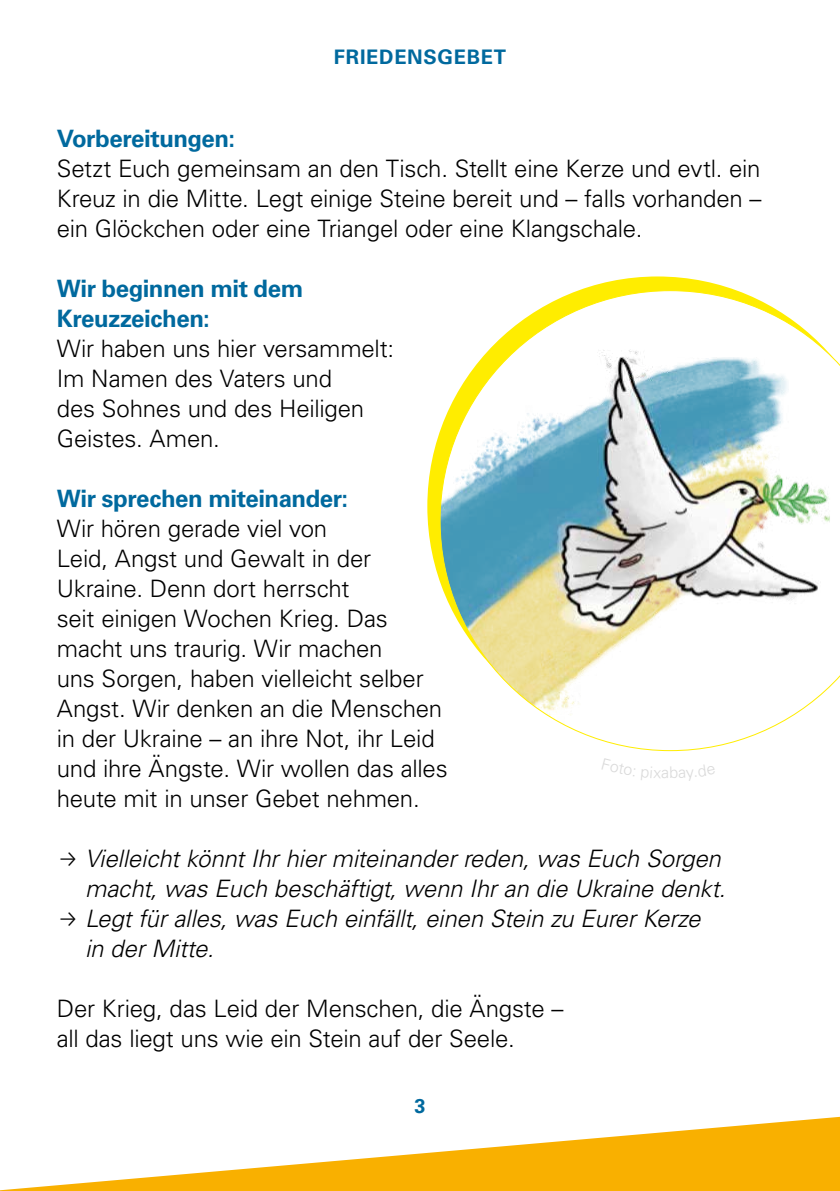
<style>
.page{position:relative;width:840px;height:1191px;background:#fff}
.page>*{position:absolute;margin:0;border:0;box-sizing:border-box;transform-origin:0 0}
.t1{font:300 24px/30px "Univers LT Std";letter-spacing:-.01em;color:#000}
.t2{font:italic 300 24px/30px "Univers LT Std";letter-spacing:-.005em;color:#000;text-align:right}
.t3{font:700 24px/30px "Univers LT Std";letter-spacing:-.02em;color:#00699e}
.t4{font:700 20px "Univers LT Std";letter-spacing:.035em;color:#00699e}
.t5{font:300 16px "Univers LT Std";color:#dadada}
.s1{font-family:"Fira Sans"}
</style>
<div class="page">
<svg style="left:0;top:1117px;width:839px;height:74px"></svg>
<svg style="left:427px;top:276px;width:308px;height:303px"></svg>
<svg style="left:439px;top:290px;width:400px;height:461px"></svg>
<p class="t4" style="left:334px;top:45px;width:173px">FRIEDENSGEBET</p>
<p class="t3" style="left:57px;top:123px;width:180px">Vorbereitungen:</p>
<p class="t1" style="left:57px;top:153px;width:706px;text-align:justify">Setzt Euch gemeinsam an den Tisch. Stellt eine Kerze und evtl. ein Kreuz in die Mitte. Legt einige Steine bereit und – falls vorhanden – ein Glöckchen oder eine Triangel oder eine Klangschale.</p>
<p class="t3" style="left:57px;top:273px;width:248px">Wir beginnen mit dem<br>Kreuzzeichen:</p>
<p class="t1" style="left:57px;top:333px;width:339px">Wir haben uns hier versammelt:<br>Im Namen des Vaters und<br>des Sohnes und des Heiligen<br>Geistes. Amen.</p>
<p class="t3" style="left:57px;top:483px;width:293px">Wir sprechen miteinander:</p>
<p class="t1" style="left:57px;top:513px;width:392px">Wir hören gerade viel von<br>Leid, Angst und Gewalt in der<br>Ukraine. Denn dort herrscht<br>seit einigen Wochen Krieg. Das macht uns traurig. Wir machen<br>uns Sorgen, haben vielleicht selber<br>Angst. Wir denken an die Menschen in der Ukraine – an ihre Not, ihr Leid und ihre Ängste. Wir wollen das alles heute mit in unser Gebet nehmen.</p>
<p class="t5" style="left:660px;top:763px;width:10px">a</p>
<p class="t2" style="left:57px;top:843px;width:669px"><span class="s1">→</span> Vielleicht könnt Ihr hier miteinander reden, was Euch Sorgen macht, was Euch beschäftigt, wenn Ihr an die Ukraine denkt.</p>
<p class="t2" style="left:85px;top:903px;width:616px;text-align:left;text-indent:-28px"><span class="s1">→</span> Legt für alles, was Euch einfällt, einen Stein zu Eurer Kerze in der Mitte.</p>
<p class="t1" style="left:57px;top:993px;width:508px">Der Krieg, das Leid der Menschen, die Ängste – all das liegt uns wie ein Stein auf der Seele.</p>
<p class="t4" style="left:414px;top:1094px;width:13px">3</p>
</div>
